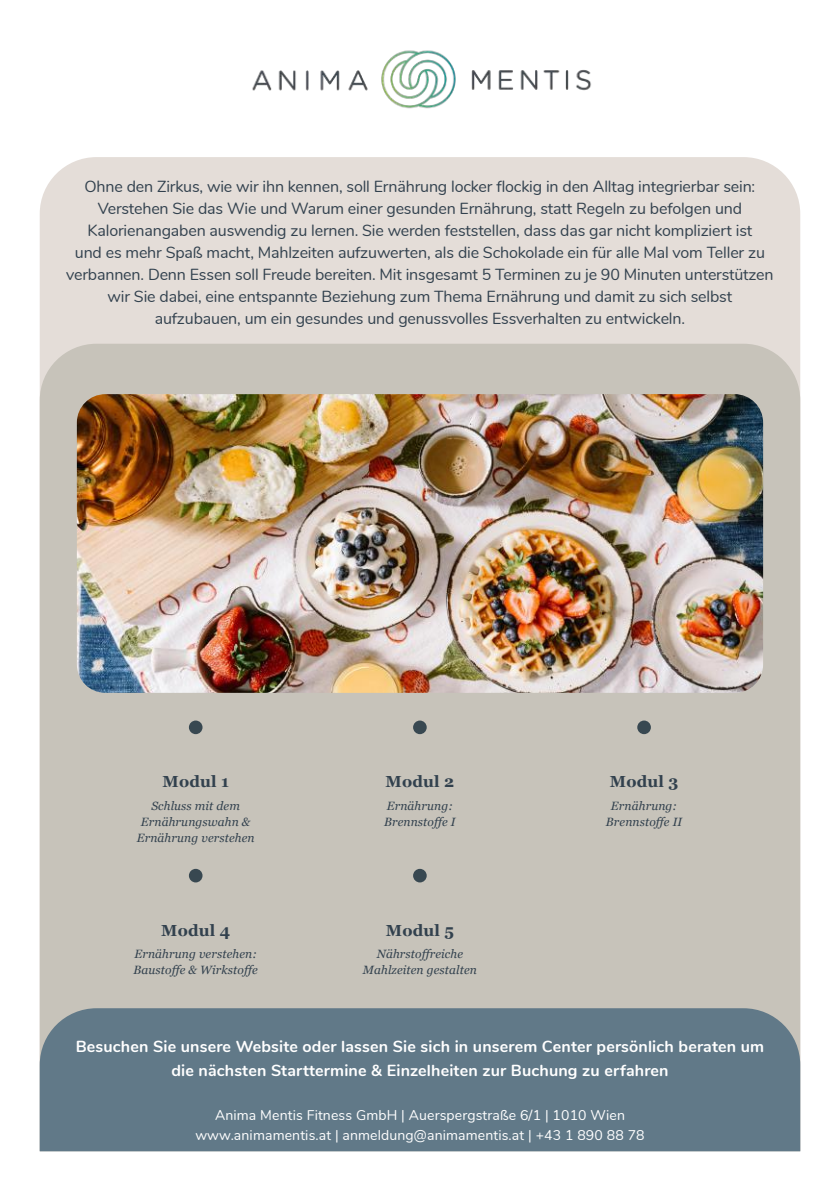
<style>
.page{position:relative;width:840px;height:1191px;background:#fff}
.page>*{position:absolute;margin:0;border:0;box-sizing:border-box;transform-origin:0 0}
.t1{font:16px/22px "Nunito";letter-spacing:-.01em;color:#32414e;text-align:center}
.t2{font:700 16px/24px "Nunito";letter-spacing:.01em;color:#fff;text-align:center}
.t3{font:700 16px "Georgia";letter-spacing:.01em;color:#32414e}
.t4{font:14px/20px "Nunito";letter-spacing:.01em;color:#fff;text-align:center}
.t5{font:italic 12px/16px "Georgia";letter-spacing:.01em;color:#32414e;text-align:center}
</style>
<div class="page">
<div style="left:40px;top:157px;width:759px;height:187px;background:#e4ddd8"></div>
<div style="left:40px;top:344px;width:759px;height:664px;background:#c7c3ba"></div>
<div style="left:40px;top:1008px;width:759px;height:143px;background:#617988"></div>
<div style="left:189px;top:869px;width:13px;height:13px;background:#384851;border-radius:50%"></div>
<div style="left:189px;top:720px;width:13px;height:14px;background:#384851;border-radius:50%"></div>
<div style="left:413px;top:869px;width:13px;height:13px;background:#384851;border-radius:50%"></div>
<div style="left:413px;top:720px;width:13px;height:14px;background:#384851;border-radius:50%"></div>
<div style="left:637px;top:720px;width:13px;height:14px;background:#384851;border-radius:50%"></div>
<img style="left:77px;top:394px;width:685px;height:299px">
<img style="left:252px;top:50px;width:339px;height:59px">
<p class="t1" style="left:66px;top:174px;width:708px">Ohne den Zirkus, wie wir ihn kennen, soll Ernährung locker flockig in den Alltag integrierbar sein:<br>Verstehen Sie das Wie und Warum einer gesunden Ernährung, statt Regeln zu befolgen und Kalorienangaben auswendig zu lernen. Sie werden feststellen, dass das gar nicht kompliziert ist<br>und es mehr Spaß macht, Mahlzeiten aufzuwerten, als die Schokolade ein für alle Mal vom Teller zu verbannen. Denn Essen soll Freude bereiten. Mit insgesamt 5 Terminen zu je 90 Minuten unterstützen wir Sie dabei, eine entspannte Beziehung zum Thema Ernährung und damit zu sich selbst aufzubauen, um ein gesundes und genussvolles Essverhalten zu entwickeln.</p>
<p class="t3" style="left:162px;top:770px;width:68px">Modul 1</p>
<p class="t3" style="left:385px;top:770px;width:70px">Modul 2</p>
<p class="t3" style="left:609px;top:770px;width:70px">Modul 3</p>
<p class="t5" style="left:137px;top:797px;width:119px">Schluss mit dem<br>Ernährungswahn &amp;<br>Ernährung verstehen</p>
<p class="t5" style="left:384px;top:797px;width:73px;text-align:left">Ernährung:<br>Brennstoffe I</p>
<p class="t5" style="left:605px;top:797px;width:78px">Ernährung:<br>Brennstoffe II</p>
<p class="t3" style="left:161px;top:918px;width:70px">Modul 4</p>
<p class="t3" style="left:385px;top:918px;width:70px">Modul 5</p>
<p class="t5" style="left:133px;top:945px;width:126px;text-align:left">Ernährung verstehen:<br>Baustoffe &amp; Wirkstoffe</p>
<p class="t5" style="left:362px;top:945px;width:115px">Nährstoffreiche<br>Mahlzeiten gestalten</p>
<p class="t2" style="left:76px;top:1033px;width:689px">Besuchen Sie unsere Website oder lassen Sie sich in unserem Center persönlich beraten um die nächsten Starttermine &amp; Einzelheiten zur Buchung zu erfahren</p>
<p class="t4" style="left:195px;top:1104px;width:450px">Anima Mentis Fitness GmbH | Auerspergstraße 6/1 | 1010 Wien www.animamentis.at | anmeldung@animamentis.at | +43 1 890 88 78</p>
</div>
